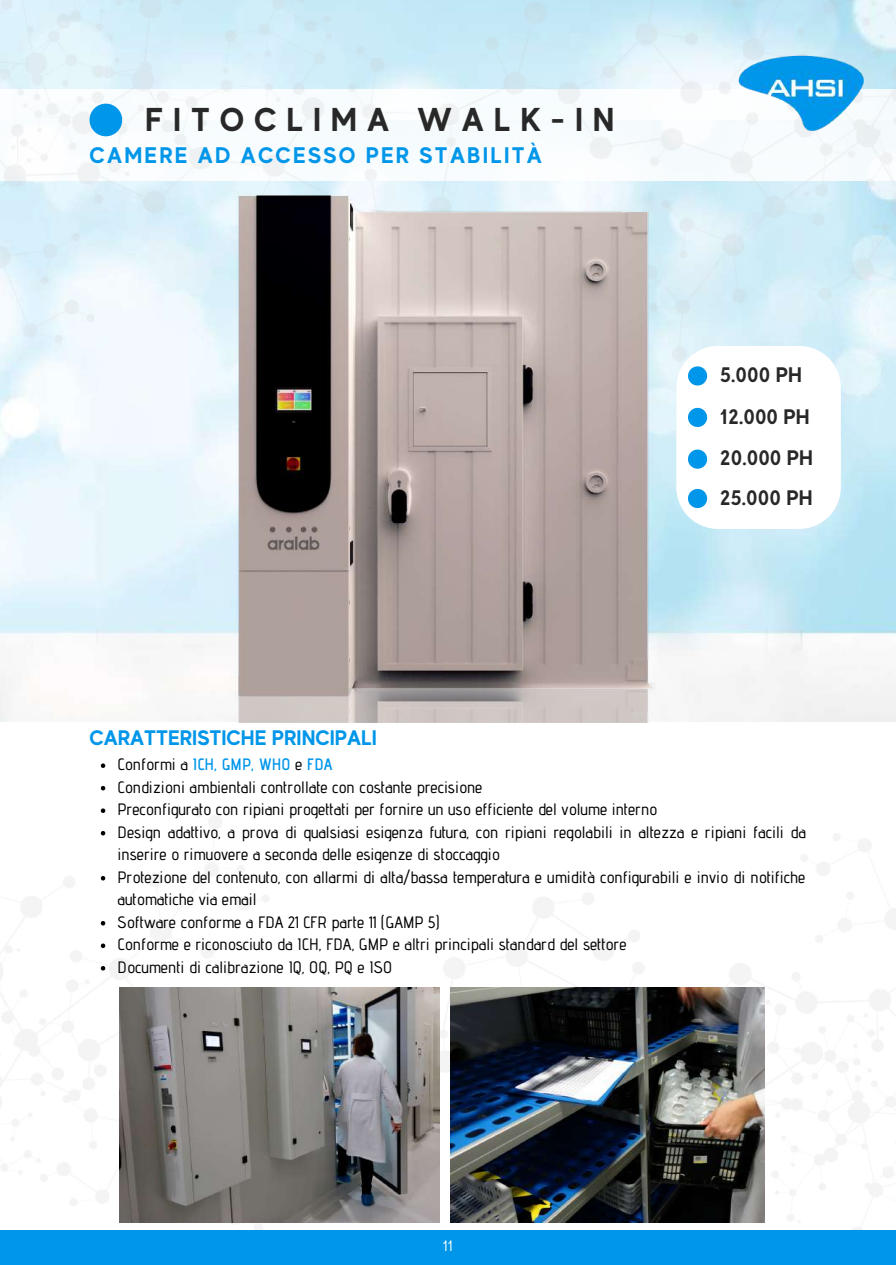
<style>
.page{position:relative;width:896px;height:1265px;background:#fff}
.page>*{position:absolute;margin:0;border:0;box-sizing:border-box;transform-origin:0 0}
.t1{font:700 33px "MADE Evolve Sans";letter-spacing:.3em;color:#282828}
.t2{font:700 22.5px "MADE Evolve Sans";letter-spacing:.1em;color:#0096e9}
.t3{font:700 21px/41.5px "MADE Evolve Sans";color:#282828}
.t4{font:700 21px "MADE Evolve Sans";color:#0096e9}
.t5{font:500 16.5px/22.5px "Advent Pro";color:#000}
.t6{font:15px "MADE Evolve Sans";color:#fffffe}
.s1{font-weight:600;color:#0096e9}
</style>
<div class="page">
<img style="left:0;top:0;width:896px;height:424px">
<img style="left:224px;top:710px;width:447px;height:12px">
<img style="left:0;top:764px;width:896px;height:466px">
<img style="left:736px;top:48px;width:129px;height:82px">
<svg style="left:90px;top:104px;width:32px;height:32px"></svg>
<img style="left:450px;top:987px;width:314px;height:235px">
<img style="left:224px;top:181px;width:447px;height:529px">
<div style="left:0;top:1230px;width:896px;height:34px;background:#0096e9"></div>
<img style="left:120px;top:987px;width:319px;height:235px">
<svg style="left:101px;top:763px;width:4px;height:5px"></svg>
<svg style="left:101px;top:786px;width:4px;height:4px"></svg>
<svg style="left:101px;top:808px;width:4px;height:5px"></svg>
<svg style="left:101px;top:831px;width:4px;height:4px"></svg>
<svg style="left:101px;top:876px;width:4px;height:4px"></svg>
<svg style="left:101px;top:921px;width:4px;height:4px"></svg>
<svg style="left:101px;top:943px;width:4px;height:5px"></svg>
<svg style="left:101px;top:966px;width:4px;height:4px"></svg>
<img style="left:276px;top:388px;width:36px;height:25px">
<svg style="left:676px;top:346px;width:164px;height:182px"></svg>
<h1 class="t1" style="left:145px;top:100px;width:471px">FITOCLIMA WALK-IN</h1>
<h2 class="t2" style="left:90px;top:142px;width:454px">CAMERE AD ACCESSO PER STABILITÀ</h2>
<p class="t4" style="left:90px;top:726px;width:289px">CARATTERISTICHE PRINCIPALI</p>
<p class="t3" style="left:720px;top:354px;width:94px">5.000 PH<br>12.000 PH<br>20.000 PH</p>
<p class="t3" style="left:720px;top:476px;width:94px">25.000 PH</p>
<p class="t5" style="left:118px;top:753px;width:689px">Conformi a <span class="s1">ICH, GMP, WHO</span> e <span class="s1">FDA<br></span>Condizioni ambientali controllate con costante precisione<br>Preconfigurato con ripiani progettati per fornire un uso efficiente del volume interno<br>Design adattivo, a prova di qualsiasi esigenza futura, con ripiani regolabili in altezza e ripiani facili da inserire o rimuovere a seconda delle esigenze di stoccaggio<br>Protezione del contenuto, con allarmi di alta/bassa temperatura e umidità configurabili e invio di notifiche automatiche via email<br>Software conforme a FDA 21 CFR parte 11 (GAMP 5)<br>Conforme e riconosciuto da ICH, FDA, GMP e altri principali standard del settore<br>Documenti di calibrazione IQ, OQ, PQ e ISO</p>
<p class="t6" style="left:442px;top:1237px;width:12px">11</p>
</div>
